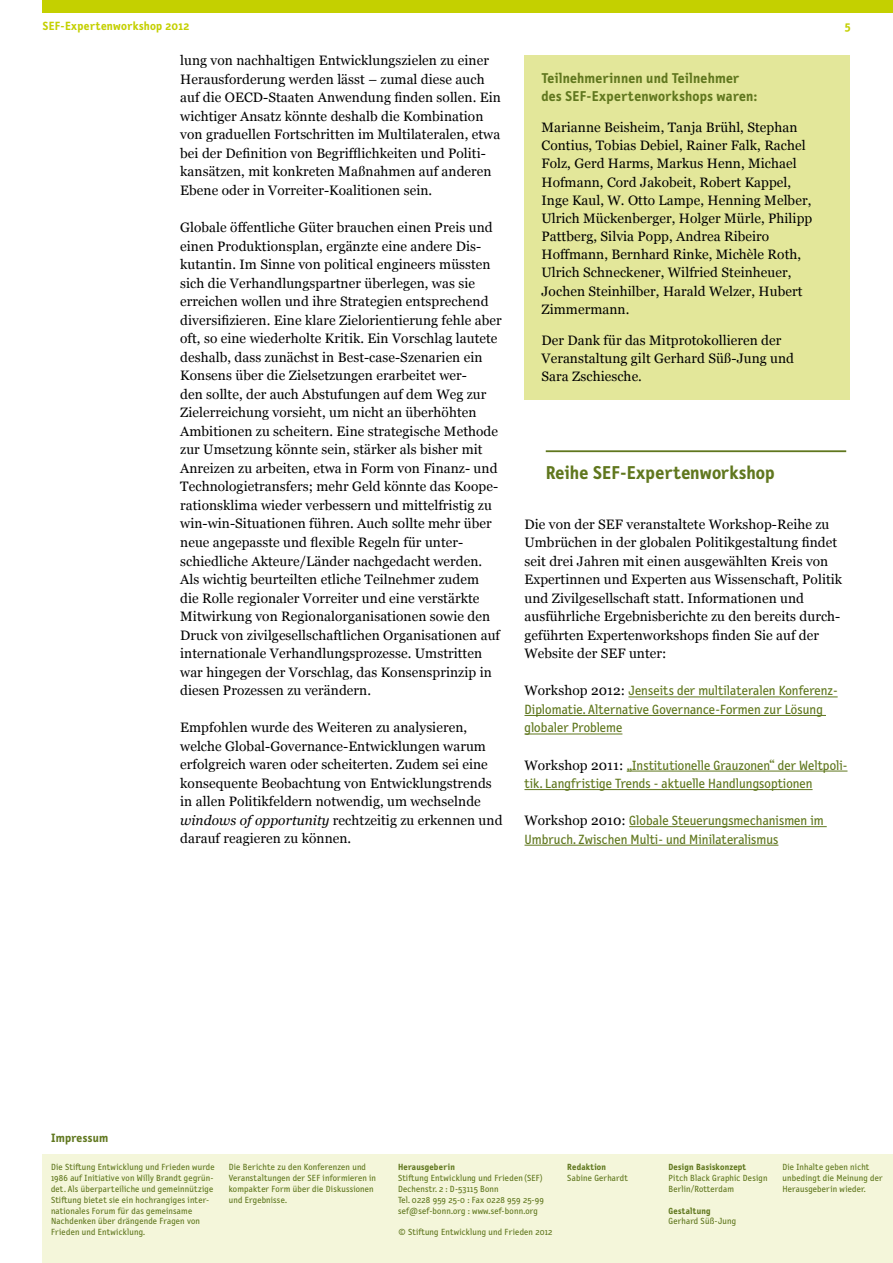
<style>
.page{position:relative;width:893px;height:1263px;background:#fff}
.page>*{position:absolute;margin:0;border:0;box-sizing:border-box;transform-origin:0 0}
.t1{font:700 18.75px "Letter Gothic Text OT";letter-spacing:.005em;color:#60771e}
.t2{font:700 14.4px/18.1px "Letter Gothic Text OT";letter-spacing:.015em;color:#60771e}
.t3{font:13.65px/18.5px "Georgia";letter-spacing:.005em;color:#000}
.t4{font:13.5px/18.6px "Letter Gothic Text OT";letter-spacing:.005em;color:#60771e}
.t5{font:700 12.15px "Letter Gothic Text OT";letter-spacing:.02em;color:#60771e}
.t6{font:700 12px "Letter Gothic Text OT";letter-spacing:.02em;color:#c4d000}
.t7{font:9px/10.9px "Letter Gothic Text OT";letter-spacing:.02em;color:#60771e}
.t8{font:700 9px "Letter Gothic Text OT";letter-spacing:.02em;color:#60771e}
.s1{font-style:italic}
.s2{font-family:"Georgia";font-size:13.65px;color:#000}
</style>
<div class="page">
<div style="left:43px;top:0;width:850px;height:13px;background:#c4d000"></div>
<hr style="left:546px;top:450px;width:300px;height:2px;background:#60771e">
<hr style="left:628px;top:696px;width:210px;height:1px;background:#60771e">
<hr style="left:524px;top:715px;width:302px;height:1px;background:#60771e">
<hr style="left:524px;top:733px;width:98px;height:1px;background:#60771e">
<hr style="left:627px;top:770px;width:220px;height:1px;background:#60771e">
<hr style="left:524px;top:789px;width:289px;height:1px;background:#60771e">
<hr style="left:629px;top:826px;width:198px;height:1px;background:#60771e">
<hr style="left:524px;top:845px;width:254px;height:1px;background:#60771e">
<div style="left:43px;top:1154px;width:850px;height:109px;background:#f4f6da"></div>
<div style="left:524px;top:55px;width:326px;height:344px;background:#e3e79a"></div>
<p class="t6" style="left:43px;top:18px;width:148px">SEF-Expertenworkshop 2012</p>
<p class="t6" style="left:845px;top:18px;width:7px">5</p>
<p class="t3" style="left:180px;top:52px;width:322px">lung von nachhaltigen Entwicklungszielen zu einer Herausforderung werden lässt – zumal diese auch auf die OECD-Staaten Anwendung finden sollen. Ein wichtiger Ansatz könnte deshalb die Kombination von graduellen Fortschritten im Multilateralen, etwa bei der Definition von Begrifflichkeiten und Politi&shy;kansätzen, mit konkreten Maßnahmen auf anderen Ebene oder in Vorreiter-Koalitionen sein.</p>
<p class="t3" style="left:180px;top:218px;width:323px">Globale öffentliche Güter brauchen einen Preis und einen Produktionsplan, ergänzte eine andere Dis&shy;kutantin. Im Sinne von political engineers müssten sich die Verhandlungspartner überlegen, was sie erreichen wollen und ihre Strategien entsprechend diversifizieren. Eine klare Zielorientierung fehle aber oft, so eine wiederholte Kritik. Ein Vorschlag lautete deshalb, dass zunächst in Best-case-Szenarien ein Konsens über die Zielsetzungen erarbeitet wer-<br>den sollte, der auch Abstufungen auf dem Weg zur Zielerreichung vorsieht, um nicht an überhöhten Ambitionen zu scheitern. Eine strategische Methode zur Umsetzung könnte sein, stärker als bisher mit Anreizen zu arbeiten, etwa in Form von Finanz- und Technologietransfers; mehr Geld könnte das Koope&shy;rationsklima wieder verbessern und mittelfristig zu win-win-Situationen führen. Auch sollte mehr über neue angepasste und flexible Regeln für unter&shy;schiedliche Akteure/Länder nachgedacht werden.<br>Als wichtig beurteilten etliche Teilnehmer zudem<br>die Rolle regionaler Vorreiter und eine verstärkte Mitwirkung von Regionalorganisationen sowie den Druck von zivilgesellschaftlichen Organisationen auf internationale Verhandlungsprozesse. Umstritten war hingegen der Vorschlag, das Konsensprinzip in diesen Prozessen zu verändern.</p>
<p class="t3" style="left:180px;top:719px;width:324px">Empfohlen wurde des Weiteren zu analysieren, welche Global-Governance-Entwicklungen warum erfolgreich waren oder scheiterten. Zudem sei eine konsequente Beobachtung von Entwicklungstrends in allen Politikfeldern notwendig, um wechselnde <span class="s1">windows of opportunity</span> rechtzeitig zu erkennen und darauf reagieren zu können.</p>
<p class="t2" style="left:541px;top:69px;width:217px">Teilnehmerinnen und Teilnehmer des SEF-Expertenworkshops waren:</p>
<p class="t3" style="left:541px;top:119px;width:272px">Marianne Beisheim, Tanja Brühl, Stephan Contius, Tobias Debiel, Rainer Falk, Rachel Folz, Gerd Harms, Markus Henn, Michael Hofmann, Cord Jakobeit, Robert Kappel, Inge Kaul, W. Otto Lampe, Henning Melber, Ulrich Mückenberger, Holger Mürle, Philipp Pattberg, Silvia Popp, Andrea Ribeiro Hoffmann, Bernhard Rinke, Michèle Roth, Ulrich Schneckener, Wilfried Steinheuer, Jochen Steinhilber, Harald Welzer, Hubert Zimmermann.</p>
<p class="t3" style="left:541px;top:331px;width:254px">Der Dank für das Mitprotokollieren der<br>Veranstaltung gilt Gerhard Süß-Jung und<br>Sara Zschiesche.</p>
<h1 class="t1" style="left:546px;top:462px;width:230px">Reihe SEF-Expertenworkshop</h1>
<p class="t3" style="left:524px;top:515px;width:319px">Die von der SEF veranstaltete Workshop-Reihe zu Umbrüchen in der globalen Politikgestaltung findet seit drei Jahren mit einen ausgewählten Kreis von Expertinnen und Experten aus Wissenschaft, Politik und Zivilgesellschaft statt. Informationen und ausführliche Ergebnisberichte zu den bereits durch&shy;geführten Expertenworkshops finden Sie auf der Website der SEF unter:</p>
<p class="t4" style="left:524px;top:681px;width:315px"><span class="s2">Workshop 2012:</span> Jenseits der multilateralen Konferenz-<br>Diplomatie. Alternative Governance-Formen zur Lösung globaler Probleme</p>
<p class="t4" style="left:524px;top:756px;width:324px"><span class="s2">Workshop 2011:</span> „Institutionelle Grauzonen“ der Weltpoli&shy;tik. Langfristige Trends - aktuelle Handlungsoptionen</p>
<p class="t4" style="left:524px;top:811px;width:301px"><span class="s2">Workshop 2010:</span> Globale Steuerungsmechanismen im<br>Umbruch. Zwischen Multi- und Minilateralismus</p>
<p class="t5" style="left:51px;top:1131px;width:59px">Impressum</p>
<p class="t7" style="left:51px;top:1161px;width:165px">Die Stiftung Entwicklung und Frieden wurde 1986 auf Initiative von Willy Brandt gegrün&shy;det. Als überparteiliche und gemeinnützige Stiftung bietet sie ein hochrangiges inter&shy;nationales Forum für das gemeinsame Nachdenken über drängende Fragen von Frieden und Entwicklung.</p>
<p class="t7" style="left:229px;top:1161px;width:149px">Die Berichte zu den Konferenzen und<br>Veranstaltungen der SEF informieren in kompakter Form über die Diskussionen und Ergebnisse.</p>
<p class="t8" style="left:398px;top:1161px;width:58px">Herausgeberin</p>
<p class="t7" style="left:398px;top:1172px;width:147px">Stiftung Entwicklung und Frieden (SEF)<br>Dechenstr. 2 : D-53115 Bonn<br>Tel. 0228 959 25-0 : Fax 0228 959 25-99 sef@sef-bonn.org : www.sef-bonn.org</p>
<p class="t7" style="left:398px;top:1227px;width:156px">© Stiftung Entwicklung und Frieden 2012</p>
<p class="t8" style="left:567px;top:1161px;width:40px">Redaktion</p>
<p class="t7" style="left:567px;top:1172px;width:62px">Sabine Gerhardt</p>
<p class="t8" style="left:668px;top:1161px;width:79px">Design Basiskonzept</p>
<p class="t7" style="left:668px;top:1172px;width:101px">Pitch Black Graphic Design<br>Berlin/Rotterdam</p>
<p class="t8" style="left:668px;top:1205px;width:44px">Gestaltung</p>
<p class="t7" style="left:668px;top:1216px;width:69px">Gerhard Süß-Jung</p>
<p class="t7" style="left:782px;top:1161px;width:102px">Die Inhalte geben nicht unbedingt die Meinung der<br>Herausgeberin wieder.</p>
</div>
